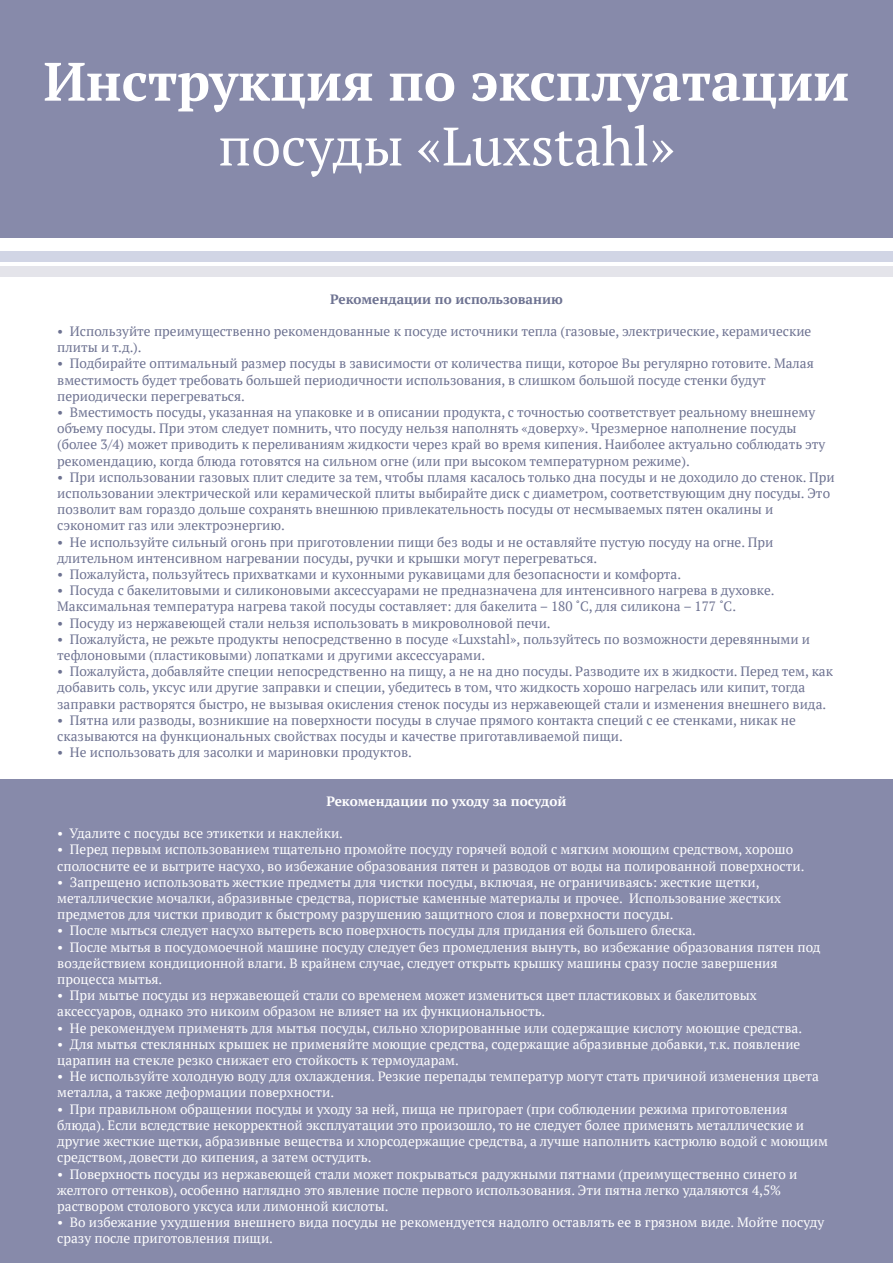
<style>
.page{position:relative;width:893px;height:1263px;background:#fff}
.page>*{position:absolute;margin:0;border:0;box-sizing:border-box;transform-origin:0 0}
.t1{font:700 54px "PT Serif";color:#fff}
.t2{font:54px "PT Serif";color:#fff}
.t3{font:13.5px/16.2px "PT Serif";color:#6d7291}
.t4{font:13.5px/16.2px "PT Serif";color:#fff}
.t5{font:700 13.5px "PT Serif";color:#fff}
.t6{font:700 13.5px "PT Serif";color:#6d7291}
</style>
<div class="page">
<div style="left:0;top:779px;width:893px;height:484px;background:#878aaa"></div>
<div style="left:0;top:266px;width:893px;height:11px;background:#e4e4ea"></div>
<div style="left:0;top:251px;width:893px;height:10px;background:#d1d5e5"></div>
<div style="left:0;top:0;width:893px;height:238px;background:#878aaa"></div>
<h1 class="t1" style="left:44px;top:46px;width:807px">Инструкция по эксплуатации</h1>
<h1 class="t2" style="left:218px;top:111px;width:458px">посуды «Luxstahl»</h1>
<p class="t6" style="left:330px;top:290px;width:234px">Рекомендации по использованию</p>
<p class="t3" style="left:57px;top:323px;width:756px">• Используйте преимущественно рекомендованные к посуде источники тепла (газовые, электрические, керамические плиты и т.д.).</p>
<p class="t3" style="left:57px;top:355px;width:758px">• Подбирайте оптимальный размер посуды в зависимости от количества пищи, которое Вы регулярно готовите. Малая вместимость будет требовать большей периодичности использования, в слишком большой посуде стенки будут периодически перегреваться.</p>
<p class="t3" style="left:57px;top:404px;width:769px">• Вместимость посуды, указанная на упаковке и в описании продукта, с точностью соответствует реальному внешнему объему посуды. При этом следует помнить, что посуду нельзя наполнять «доверху». Чрезмерное наполнение посуды (более 3/4) может приводить к переливаниям жидкости через край во время кипения. Наиболее актуально соблюдать эту рекомендацию, когда блюда готовятся на сильном огне (или при высоком температурном режиме).</p>
<p class="t3" style="left:57px;top:469px;width:779px">• При использовании газовых плит следите за тем, чтобы пламя касалось только дна посуды и не доходило до стенок. При использовании электрической или керамической плиты выбирайте диск с диаметром, соответствующим дну посуды. Это позволит вам гораздо дольше сохранять внешнюю привлекательность посуды от несмываемых пятен окалины и сэкономит газ или электроэнергию.</p>
<p class="t3" style="left:57px;top:534px;width:718px">• Не используйте сильный огонь при приготовлении пищи без воды и не оставляйте пустую посуду на огне. При длительном интенсивном нагревании посуды, ручки и крышки могут перегреваться.</p>
<p class="t3" style="left:57px;top:566px;width:625px">• Пожалуйста, пользуйтесь прихватками и кухонными рукавицами для безопасности и комфорта.</p>
<p class="t3" style="left:57px;top:582px;width:719px">• Посуда с бакелитовыми и силиконовыми аксессуарами не предназначена для интенсивного нагрева в духовке.<br>Максимальная температура нагрева такой посуды составляет: для бакелита – 180 ˚С, для силикона – 177 ˚С.</p>
<p class="t3" style="left:57px;top:615px;width:495px">• Посуду из нержавеющей стали нельзя использовать в микроволновой печи.</p>
<p class="t3" style="left:57px;top:631px;width:754px">• Пожалуйста, не режьте продукты непосредственно в посуде «Luxstahl», пользуйтесь по возможности деревянными и тефлоновыми (пластиковыми) лопатками и другими аксессуарами.</p>
<p class="t3" style="left:57px;top:663px;width:777px">• Пожалуйста, добавляйте специи непосредственно на пищу, а не на дно посуды. Разводите их в жидкости. Перед тем, как добавить соль, уксус или другие заправки и специи, убедитесь в том, что жидкость хорошо нагрелась или кипит, тогда заправки растворятся быстро, не вызывая окисления стенок посуды из нержавеющей стали и изменения внешнего вида.</p>
<p class="t3" style="left:57px;top:712px;width:740px">• Пятна или разводы, возникшие на поверхности посуды в случае прямого контакта специй с ее стенками, никак не сказываются на функциональных свойствах посуды и качестве приготавливаемой пищи.</p>
<p class="t3" style="left:57px;top:744px;width:356px">• Не использовать для засолки и мариновки продуктов.</p>
<p class="t5" style="left:326px;top:792px;width:242px">Рекомендации по уходу за посудой</p>
<p class="t4" style="left:57px;top:825px;width:287px">• Удалите с посуды все этикетки и наклейки.</p>
<p class="t4" style="left:57px;top:841px;width:749px">• Перед первым использованием тщательно промойте посуду горячей водой с мягким моющим средством, хорошо сполосните ее и вытрите насухо, во избежание образования пятен и разводов от воды на полированной поверхности.</p>
<p class="t4" style="left:57px;top:874px;width:725px">• Запрещено использовать жесткие предметы для чистки посуды, включая, не ограничиваясь: жесткие щетки, металлические мочалки, абразивные средства, пористые каменные материалы и прочее. Использование жестких предметов для чистки приводит к быстрому разрушению защитного слоя и поверхности посуды.</p>
<p class="t4" style="left:57px;top:922px;width:640px">• После мыться следует насухо вытереть всю поверхность посуды для придания ей большего блеска.</p>
<p class="t4" style="left:57px;top:939px;width:765px">• После мытья в посудомоечной машине посуду следует без промедления вынуть, во избежание образования пятен под воздействием кондиционной влаги. В крайнем случае, следует открыть крышку машины сразу после завершения процесса мытья.</p>
<p class="t4" style="left:57px;top:987px;width:701px">• При мытье посуды из нержавеющей стали со временем может измениться цвет пластиковых и бакелитовых аксессуаров, однако это никоим образом не влияет на их функциональность.</p>
<p class="t4" style="left:57px;top:1020px;width:746px">• Не рекомендуем применять для мытья посуды, сильно хлорированные или содержащие кислоту моющие средства.</p>
<p class="t4" style="left:57px;top:1036px;width:745px">• Для мытья стеклянных крышек не применяйте моющие средства, содержащие абразивные добавки, т.к. появление царапин на стекле резко снижает его стойкость к термоударам.</p>
<p class="t4" style="left:57px;top:1068px;width:763px">• Не используйте холодную воду для охлаждения. Резкие перепады температур могут стать причиной изменения цвета металла, а также деформации поверхности.</p>
<p class="t4" style="left:57px;top:1101px;width:772px">• При правильном обращении посуды и уходу за ней, пища не пригорает (при соблюдении режима приготовления блюда). Если вследствие некорректной эксплуатации это произошло, то не следует более применять металлические и другие жесткие щетки, абразивные вещества и хлорсодержащие средства, а лучше наполнить кастрюлю водой с моющим средством, довести до кипения, а затем остудить.</p>
<p class="t4" style="left:57px;top:1165px;width:742px">• Поверхность посуды из нержавеющей стали может покрываться радужными пятнами (преимущественно синего и желтого оттенков), особенно наглядно это явление после первого использования. Эти пятна легко удаляются 4,5% раствором столового уксуса или лимонной кислоты.</p>
<p class="t4" style="left:57px;top:1214px;width:769px">• Во избежание ухудшения внешнего вида посуды не рекомендуется надолго оставлять ее в грязном виде. Мойте посуду сразу после приготовления пищи.</p>
</div>
